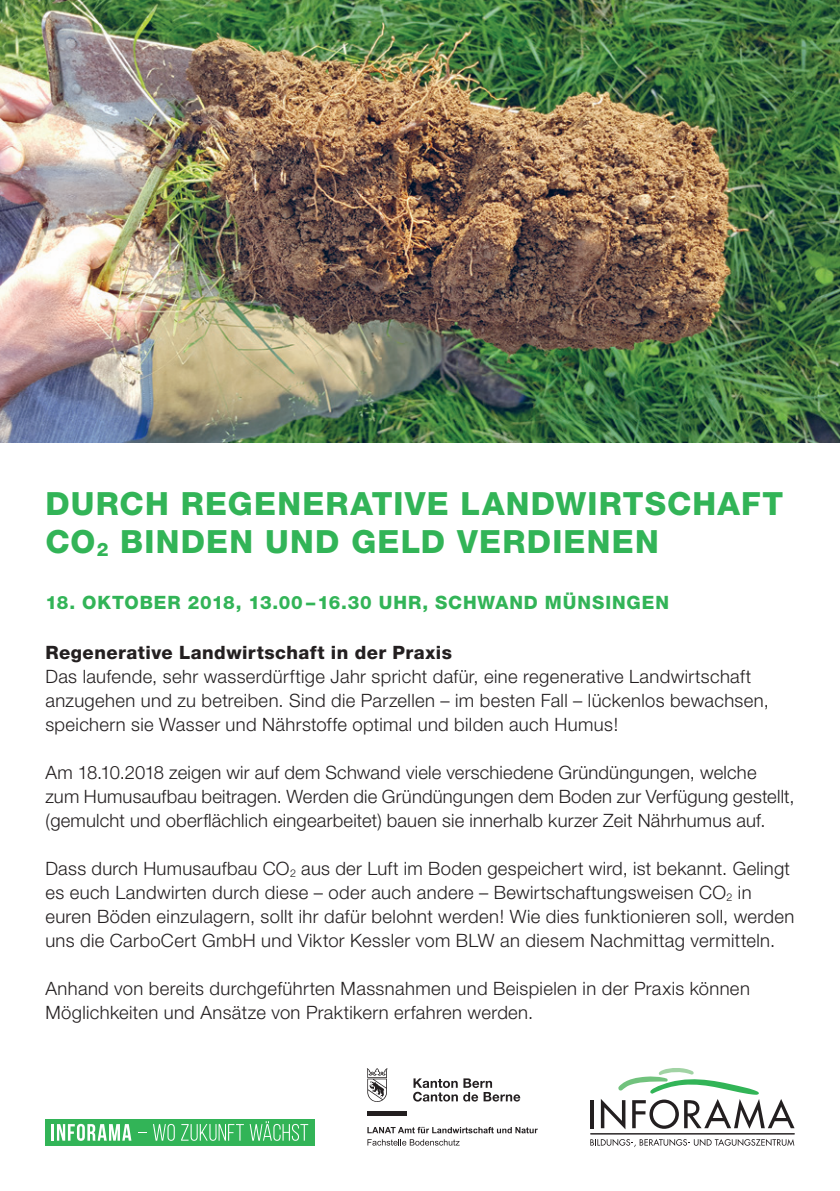
<style>
.page{position:relative;width:840px;height:1191px;background:#fff}
.page>*{position:absolute;margin:0;border:0;box-sizing:border-box;transform-origin:0 0}
.t1{font:800 32px/38.4px "Helvetica Neue";letter-spacing:.04em;color:#32b457}
.t2{font:300 18.4px/24px "Helvetica Neue";letter-spacing:.02em;color:#231f20}
.t3{font:800 18.4px "Helvetica Neue";letter-spacing:.045em;color:#32b457}
.t4{font:800 18.4px "Helvetica Neue";letter-spacing:.025em;color:#231f20}
</style>
<div class="page">
<hr style="left:590px;top:1133px;width:204px;height:1px;background:#231f20">
<svg style="left:590px;top:1139px;width:203px;height:8px"></svg>
<hr style="left:590px;top:1100px;width:4px;height:28px;background:#231f20">
<svg style="left:600px;top:1068px;width:194px;height:61px"></svg>
<div style="left:45px;top:1118px;width:269px;height:27px;background:#32b457"></div>
<svg style="left:52px;top:1123px;width:79px;height:17px"></svg>
<svg style="left:153px;top:1124px;width:22px;height:16px"></svg>
<svg style="left:181px;top:1121px;width:127px;height:19px"></svg>
<svg style="left:413px;top:1078px;width:44px;height:23px"></svg>
<svg style="left:463px;top:1078px;width:57px;height:23px"></svg>
<svg style="left:367px;top:1068px;width:20px;height:34px"></svg>
<hr style="left:367px;top:1111px;width:39px;height:4px;background:#231f20">
<svg style="left:367px;top:1126px;width:170px;height:7px"></svg>
<svg style="left:367px;top:1139px;width:92px;height:6px"></svg>
<img style="left:0;top:0;width:839px;height:443px">
<h1 class="t1" style="left:45px;top:484px;width:738px">DURCH REGENERATIVE LANDWIRTSCHAFT<br>CO<sub>2</sub> BINDEN UND GELD VERDIENEN</h1>
<p class="t3" style="left:45px;top:591px;width:624px">18. OKTOBER 2018, 13.00 –16.30 UHR, SCHWAND MÜNSINGEN</p>
<p class="t4" style="left:45px;top:641px;width:408px">REGENERATIVE LANDWIRTSCHAFT IN DER PRAXIS</p>
<p class="t2" style="left:45px;top:664px;width:724px">Das laufende, sehr wasserdürftige Jahr spricht dafür, eine regenerative Landwirtschaft anzugehen und zu betreiben. Sind die Parzellen – im besten Fall – lückenlos bewachsen, speichern sie Wasser und Nährstoffe optimal und bilden auch Humus!</p>
<p class="t2" style="left:45px;top:760px;width:750px">Am 18.10.2018 zeigen wir auf dem Schwand viele verschiedene Gründüngungen, welche zum Humusaufbau beitragen. Werden die Gründüngungen dem Boden zur Verfügung gestellt, (gemulcht und oberflächlich eingearbeitet) bauen sie innerhalb kurzer Zeit Nährhumus auf.</p>
<p class="t2" style="left:45px;top:856px;width:750px">Dass durch Humusaufbau CO<sub>2</sub> aus der Luft im Boden gespeichert wird, ist bekannt. Gelingt es euch Landwirten durch diese – oder auch andere – Bewirtschaftungsweisen CO<sub>2</sub> in euren Böden einzulagern, sollt ihr dafür belohnt werden! Wie dies funktionieren soll, werden uns die CarboCert GmbH und Viktor Kessler vom BLW an diesem Nachmittag vermitteln.</p>
<p class="t2" style="left:45px;top:976px;width:705px">Anhand von bereits durchgeführten Massnahmen und Beispielen in der Praxis können<br>Möglichkeiten und Ansätze von Praktikern erfahren werden.</p>
</div>
